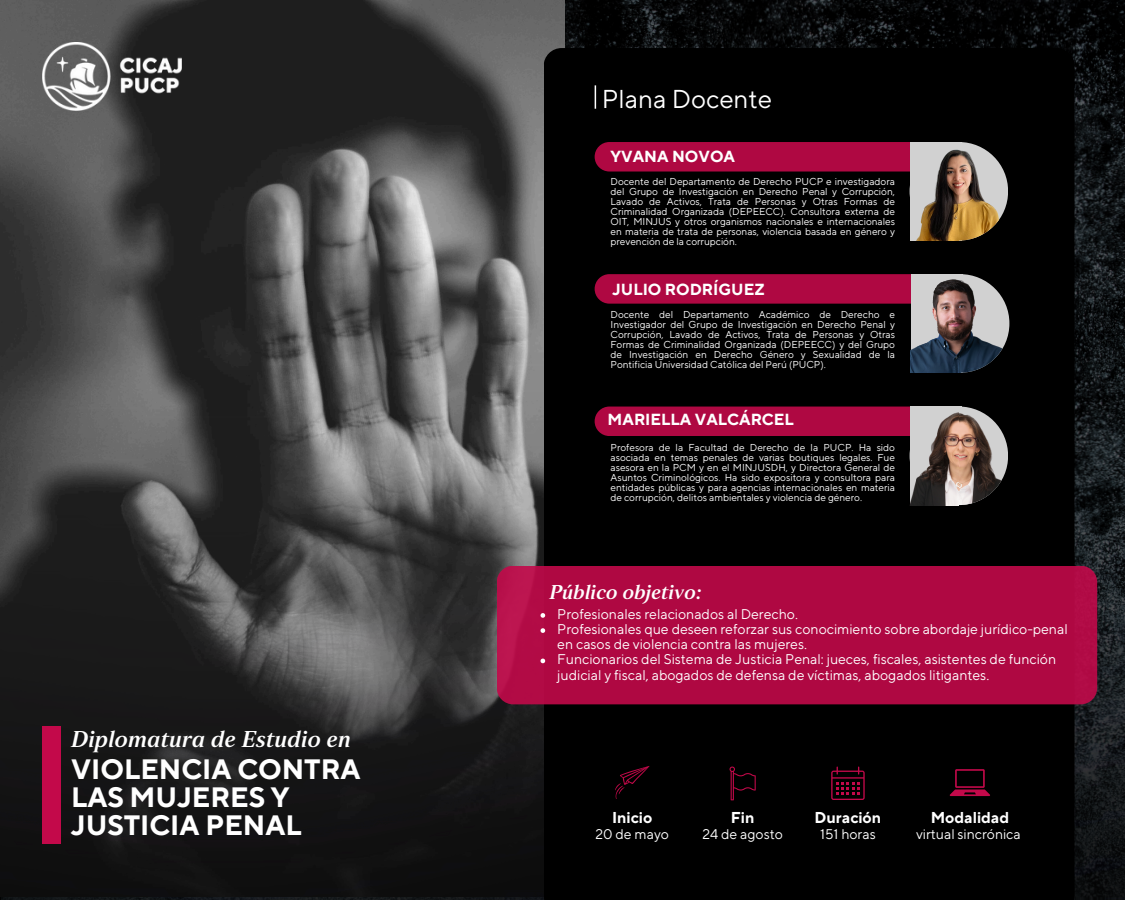
<style>
.page{position:relative;width:1125px;height:900px;background:#fff}
.page>*{position:absolute;margin:0;border:0;box-sizing:border-box;transform-origin:0 0}
.t1{font:700 28px/28.2px "TT Norms Pro";color:#fff}
.t2{font:25.8px "TT Norms Pro";color:#fff}
.t3{font:23px "Strato Pro Demi Bold It";color:#fff}
.t4{font:20px "Strato Pro Demi Bold It";color:#fff}
.t5{font:700 16px "TT Norms Pro";color:#fff}
.t6{font:700 15.6px "TT Norms Pro";color:#fff}
.t7{font:14px/15.2px "TT Norms Pro";color:#fff}
.t8{font:10px/10px "TT Norms Pro";color:#fff;text-align:justify}
</style>
<div class="page">
<img style="left:0;top:0;width:1125px;height:900px">
<img style="left:1px;top:0;width:564px;height:256px">
<img style="left:42px;top:43px;width:140px;height:67px">
<img style="left:0;top:256px;width:1125px;height:643px">
<div style="left:544px;top:48px;width:531px;height:852px;background:#000"></div>
<svg style="left:595px;top:85px;width:1px;height:24px"></svg>
<div style="left:595px;top:142px;width:364px;height:30px;background:#af0842;border-radius:15px"></div>
<div style="left:595px;top:407px;width:364px;height:29px;background:#af0842;border-radius:15px"></div>
<div style="left:595px;top:274px;width:368px;height:30px;background:#af0842;border-radius:15px"></div>
<div style="left:497px;top:566px;width:600px;height:138px;background:#af0842;border-radius:17px"></div>
<svg style="left:541px;top:613px;width:4px;height:5px"></svg>
<svg style="left:541px;top:628px;width:4px;height:5px"></svg>
<svg style="left:541px;top:659px;width:4px;height:4px"></svg>
<svg style="left:831px;top:767px;width:33px;height:33px"></svg>
<svg style="left:950px;top:769px;width:40px;height:27px"></svg>
<svg style="left:615px;top:766px;width:34px;height:33px"></svg>
<svg style="left:730px;top:767px;width:25px;height:33px"></svg>
<div style="left:42px;top:726px;width:19px;height:118px;background:#c3094a"></div>
<img style="left:911px;top:274px;width:98px;height:99px;border-radius:50%">
<img style="left:911px;top:274px;width:49px;height:99px">
<img style="left:910px;top:142px;width:98px;height:99px;border-radius:50%">
<img style="left:910px;top:142px;width:49px;height:99px">
<img style="left:910px;top:407px;width:98px;height:98px;border-radius:50%">
<img style="left:910px;top:407px;width:49px;height:98px">
<p class="t3" style="left:71px;top:730px;width:282px">Diplomatura de Estudio en</p>
<p class="t1" style="left:71px;top:756px;width:291px">VIOLENCIA CONTRA<br>LAS MUJERES Y<br>JUSTICIA PENAL</p>
<p class="t2" style="left:602px;top:84px;width:172px">Plana Docente</p>
<h6 class="t5" style="left:611px;top:147px;width:126px">YVANA NOVOA</h6>
<p class="t8" style="left:611px;top:177px;width:286px">Docente del Departamento de Derecho PUCP e investigadora del Grupo de Investigación en Derecho Penal y Corrupción, Lavado de Activos, Trata de Personas y Otras Formas de Criminalidad Organizada (DEPEECC). Consultora externa de OIT, MINJUS y otros organismos nacionales e internacionales en materia de trata de personas, violencia basada en género y prevención de la corrupción.</p>
<p class="t5" style="left:612px;top:280px;width:154px">JULIO RODRÍGUEZ</p>
<h6 class="t8" style="left:611px;top:310px;width:286px">Docente del Departamento Académico de Derecho e Investigador del Grupo de Investigación en Derecho Penal y Corrupción, Lavado de Activos, Trata de Personas y Otras Formas de Criminalidad Organizada (DEPEECC) y del Grupo de Investigación en Derecho Género y Sexualidad de la Pontificia Universidad Católica del Perú (PUCP).</h6>
<p class="t5" style="left:608px;top:410px;width:188px">MARIELLA VALCÁRCEL</p>
<p class="t8" style="left:611px;top:443px;width:286px">Profesora de la Facultad de Derecho de la PUCP. Ha sido asociada en temas penales de varias boutiques legales. Fue asesora en la PCM y en el MINJUSDH, y Directora General de Asuntos Criminológicos. Ha sido expositora y consultora para entidades públicas y para agencias internacionales en materia de corrupción, delitos ambientales y violencia de género.</p>
<h2 class="t4" style="left:549px;top:584px;width:154px">Público objetivo:</h2>
<h5 class="t7" style="left:557px;top:607px;width:242px">Profesionales relacionados al Derecho.</h5>
<p class="t7" style="left:557px;top:622px;width:512px">Profesionales que deseen reforzar sus conocimiento sobre abordaje jurídico-penal en casos de violencia contra las mujeres.</p>
<p class="t7" style="left:557px;top:652px;width:500px">Funcionarios del Sistema de Justicia Penal: jueces, fiscales, asistentes de función judicial y fiscal, abogados de defensa de víctimas, abogados litigantes.</p>
<p class="t6" style="left:612px;top:808px;width:42px">Inicio</p>
<p class="t7" style="left:596px;top:827px;width:75px">20 de mayo</p>
<p class="t6" style="left:731px;top:808px;width:25px">Fin</p>
<h6 class="t7" style="left:702px;top:827px;width:82px">24 de agosto</h6>
<h5 class="t6" style="left:815px;top:808px;width:68px">Duración</h5>
<p class="t7" style="left:820px;top:827px;width:57px">151 horas</p>
<p class="t6" style="left:931px;top:808px;width:80px">Modalidad</p>
<h5 class="t7" style="left:916px;top:827px;width:106px">virtual sincrónica</h5>
</div>
